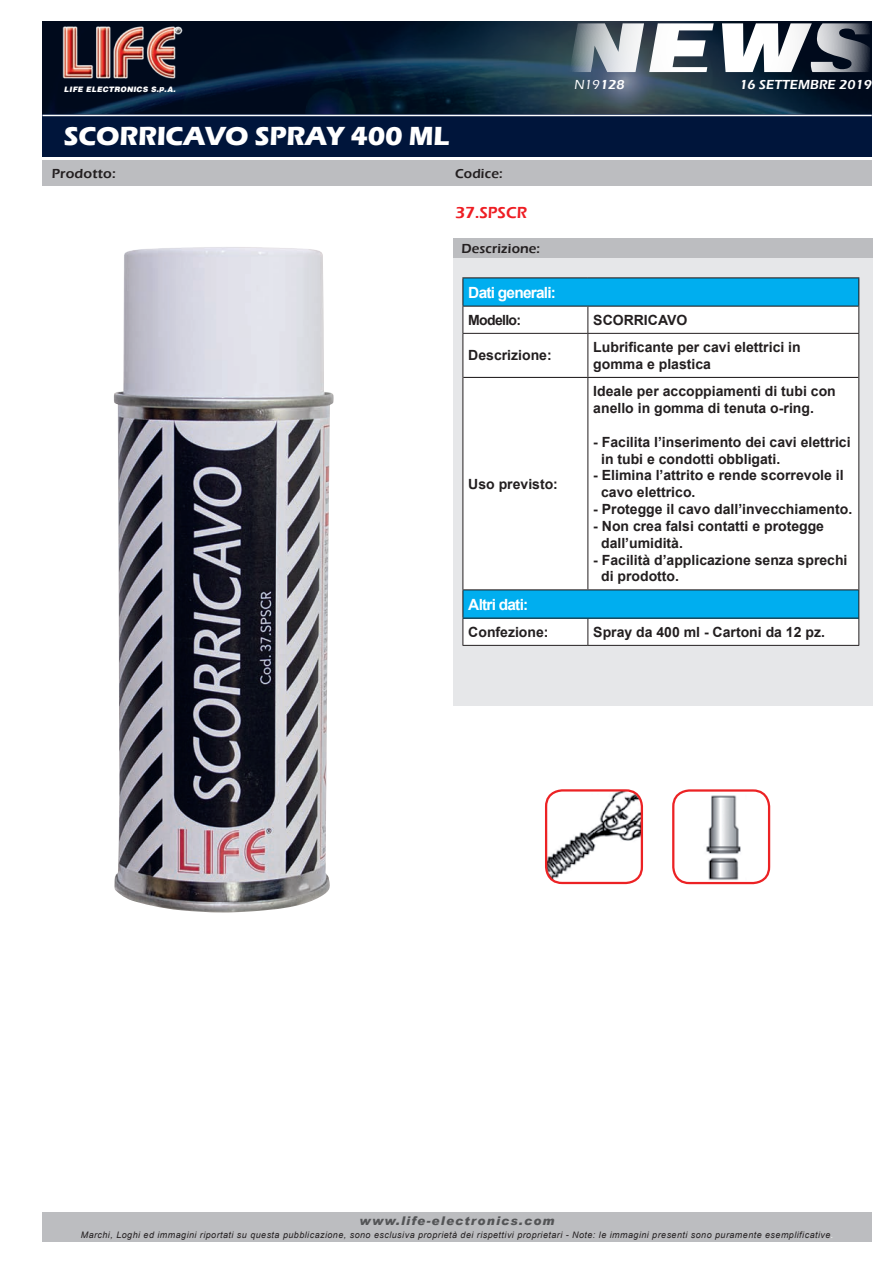
<style>
.page{position:relative;width:893px;height:1263px;background:#fff}
.page>*{position:absolute;margin:0;border:0;box-sizing:border-box;transform-origin:0 0}
.t1{font:700 27px "Eras ITC";letter-spacing:-.01em;color:#fff}
.t2{font:600 16.5px "Eras ITC";color:#ee1d23}
.t3{font:700 15.45px "Arial";letter-spacing:-.05em;color:#fff}
.t4{font:700 14.1px/16.8px "Arial";color:#231f20}
.t5{font:700 14.1px "Arial";letter-spacing:-.05em;color:#231f20}
.t6{font:600 13.5px "Eras ITC";letter-spacing:.01em;color:#231f20}
.t7{font:600 13.5px "Eras ITC";color:#fff}
.t8{font:600 13.5px "Eras ITC";letter-spacing:.01em;color:#231f20;scale:1.05 1}
.t9{font:500 13.5px "Eras ITC";color:#fff}
.t10{font:italic 900 12px "Arial";letter-spacing:.1em;color:#545557}
.t11{font:italic 9px "Arial";letter-spacing:.05em;color:#231f20}
.t12{font:7.5px "Airbus Special";letter-spacing:.03em;color:#fff}
.s1{font-weight:600}
.s2{color:#fff}
</style>
<div class="page">
<div style="left:43px;top:1212px;width:829px;height:30px;background:#bcbdc0"></div>
<img style="left:43px;top:21px;width:829px;height:93px">
<img style="left:60px;top:24px;width:122px;height:57px">
<svg style="left:569px;top:23px;width:301px;height:49px"></svg>
<div style="left:43px;top:115px;width:829px;height:42px;background:#00153b"></div>
<hr style="left:43px;top:115px;width:829px;height:1px;background:#fff">
<div style="left:43px;top:160px;width:517px;height:26px;background:#bcbdc0"></div>
<div style="left:453px;top:258px;width:420px;height:448px;background:#e6e7e9"></div>
<div style="left:470px;top:160px;width:402px;height:26px;background:#bcbdc0"></div>
<div style="left:463px;top:278px;width:396px;height:28px;background:#00aeef"></div>
<div style="left:463px;top:307px;width:395px;height:338px;background:#fff"></div>
<div style="left:463px;top:590px;width:396px;height:28px;background:#00aeef"></div>
<svg style="left:587px;top:307px;width:1px;height:26px"></svg>
<hr style="left:462px;top:333px;width:126px;height:1px;background:#231f20">
<hr style="left:462px;top:334px;width:1px;height:43px;background:#231f20">
<hr style="left:588px;top:333px;width:271px;height:1px;background:#231f20">
<hr style="left:587px;top:334px;width:1px;height:43px;background:#231f20">
<hr style="left:858px;top:334px;width:1px;height:43px;background:#231f20">
<hr style="left:462px;top:377px;width:1px;height:212px;background:#231f20">
<hr style="left:587px;top:378px;width:1px;height:211px;background:#231f20">
<hr style="left:858px;top:377px;width:1px;height:213px;background:#231f20">
<hr style="left:462px;top:645px;width:126px;height:1px;background:#231f20">
<svg style="left:587px;top:619px;width:1px;height:26px"></svg>
<hr style="left:588px;top:645px;width:271px;height:1px;background:#231f20">
<hr style="left:462px;top:277px;width:126px;height:1px;background:#231f20">
<svg style="left:462px;top:278px;width:1px;height:55px"></svg>
<hr style="left:588px;top:277px;width:271px;height:1px;background:#231f20">
<svg style="left:858px;top:278px;width:1px;height:55px"></svg>
<hr style="left:462px;top:306px;width:126px;height:1px;background:#231f20">
<hr style="left:588px;top:306px;width:271px;height:1px;background:#231f20">
<svg style="left:462px;top:590px;width:1px;height:55px"></svg>
<hr style="left:462px;top:589px;width:126px;height:1px;background:#231f20">
<hr style="left:588px;top:589px;width:270px;height:1px;background:#231f20">
<svg style="left:858px;top:590px;width:1px;height:55px"></svg>
<hr style="left:463px;top:377px;width:125px;height:1px;background:#231f20">
<hr style="left:588px;top:377px;width:270px;height:1px;background:#231f20">
<hr style="left:462px;top:618px;width:126px;height:1px;background:#231f20">
<hr style="left:588px;top:618px;width:270px;height:1px;background:#231f20">
<div style="left:453px;top:238px;width:420px;height:20px;background:#bcbdc0"></div>
<img style="left:114px;top:247px;width:220px;height:665px">
<img style="left:547px;top:791px;width:95px;height:92px">
<div style="left:545px;top:789px;width:98px;height:95px;border:2px solid #ec2224;border-radius:16px"></div>
<img style="left:674px;top:791px;width:95px;height:92px">
<div style="left:672px;top:789px;width:98px;height:95px;border:2px solid #ec2224;border-radius:16px"></div>
<p class="t12" style="left:64px;top:85px;width:113px">LIFE ELECTRONICS S.p.A.</p>
<h1 class="t1" style="left:64px;top:121px;width:387px">SCORRICAVO SPRAY 400 ML</h1>
<p class="t8" style="left:52px;top:166px;width:63px">Prodotto:</p>
<p class="t6" style="left:455px;top:166px;width:49px">Codice:</p>
<p class="t2" style="left:455px;top:203px;width:74px">37.SPSCR</p>
<p class="t6" style="left:461px;top:240px;width:80px">Descrizione:</p>
<p class="t9" style="left:574px;top:77px;width:53px">N19<span class="s1">128</span></p>
<p class="t7" style="left:739px;top:77px;width:136px">16 SETTEMBRE 2019</p>
<p class="t3" style="left:468px;top:281px;width:89px">Dati generali:</p>
<p class="t5" style="left:468px;top:310px;width:54px">Modello:</p>
<p class="t4" style="left:593px;top:312px;width:96px">SCORRICAVO</p>
<p class="t4" style="left:468px;top:347px;width:85px">Descrizione:</p>
<p class="t4" style="left:593px;top:339px;width:209px">Lubrificante per cavi elettrici in gomma e plastica</p>
<p class="t4" style="left:468px;top:476px;width:91px">Uso previsto:</p>
<p class="t4" style="left:593px;top:383px;width:244px">Ideale per accoppiamenti di tubi con anello in gomma di tenuta o-ring.</p>
<p class="t4" style="left:601px;top:433px;width:251px;text-indent:-8px">- Facilita l’inserimento dei cavi elettrici in tubi e condotti obbligati.</p>
<p class="t4" style="left:601px;top:467px;width:244px;text-indent:-8px">- Elimina l’attrito e rende scorrevole il cavo elettrico.</p>
<p class="t4" style="left:593px;top:501px;width:260px">- Protegge il cavo dall’invecchiamento.</p>
<p class="t4" style="left:601px;top:518px;width:224px;text-indent:-8px">- Non crea falsi contatti e protegge dall’umidità.</p>
<p class="t4" style="left:601px;top:551px;width:248px;text-indent:-8px">- Facilità d’applicazione senza sprechi di prodotto.</p>
<p class="t3" style="left:468px;top:593px;width:62px">Altri dati:</p>
<p class="t4" style="left:468px;top:624px;width:82px">Confezione:</p>
<p class="t4" style="left:593px;top:624px;width:233px">Spray da 400 ml - Cartoni da 12 pz.</p>
<p class="t10" style="left:360px;top:1213px;width:197px">www.life-electronics.com</p>
<p class="t11" style="left:81px;top:1229px;width:754px">Marchi, Loghi ed immagini riportati su questa pubblicazione, sono esclusiva proprietà dei rispettivi proprietari - Note: le immagini presenti sono puramente esemplificative<span class="s2">.</span></p>
</div>
